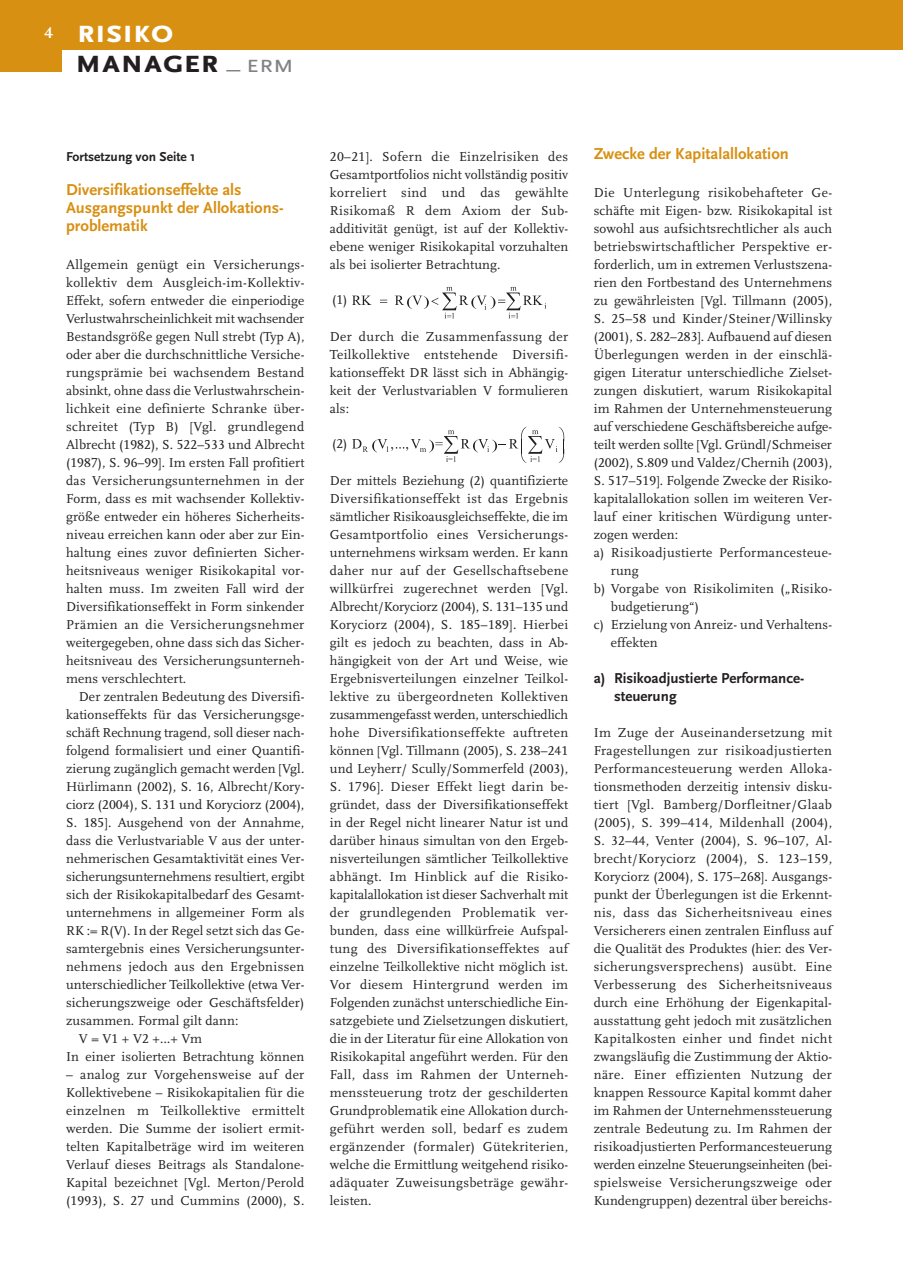
<style>
.page{position:relative;width:903px;height:1267px;background:#fff}
.page>*{position:absolute;margin:0;border:0;box-sizing:border-box;transform-origin:0 0}
.t1{font:700 33px/29.2px "Scala Sans Caps";letter-spacing:-.015em;color:#231f20;scale:1.1 1}
.t2{font:700 16.5px/18px "Scala Sans";color:#d89013}
.t3{font:700 16.5px "Scala LF";color:#fff;scale:1.1 1}
.t4{font:700 15px/18px "Scala Sans";color:#231f20}
.t5{font:13.5px/18px "Scala LF";letter-spacing:.01em;color:#231f20;text-align:justify}
.t6{font:13.5px "Scala LF";letter-spacing:.03em;color:#231f20}
.t7{font:700 13.5px "Scala Sans";color:#231f20}
.s1{color:#fff}
.s2{font-weight:400;font-size:25.5px;color:#808285}
</style>
<div class="page">
<svg style="left:0;top:0;width:902px;height:463px"></svg>
<p class="t3" style="left:44px;top:26px;width:10px">4</p>
<h1 class="t1" style="left:75px;top:16px;width:201px"><span class="s1">risiko </span>manager <span class="s2">_ erm</span></h1>
<p class="t7" style="left:66px;top:151px;width:131px">Fortsetzung von Seite 1</p>
<p class="t2" style="left:66px;top:182px;width:219px">Diversifikationseffekte als<br>Ausgangspunkt der Allokations&shy;problematik</p>
<p class="t5" style="left:66px;top:257px;width:240px">Allgemein genügt ein Versicherungs&shy;kollektiv dem Ausgleich-im-Kollektiv-Effekt, sofern entweder die einperiodige Verlustwahrscheinlichkeit mit wachsender Bestandsgröße gegen Null strebt (Typ A), oder aber die durchschnittliche Versiche&shy;rungsprämie bei wachsendem Bestand absinkt, ohne dass die Verlustwahrschein&shy;lichkeit eine definierte Schranke über&shy;schreitet (Typ B) [Vgl. grundlegend Albrecht (1982), S. 522–533 und Albrecht (1987), S. 96–99]. Im ersten Fall profitiert das Versicherungsunternehmen in der Form, dass es mit wachsender Kollektiv&shy;größe entweder ein höheres Sicherheits&shy;niveau erreichen kann oder aber zur Ein&shy;haltung eines zuvor definierten Sicher&shy;heitsniveaus weniger Risikokapital vor&shy;halten muss. Im zweiten Fall wird der Diversifikationseffekt in Form sinkender Prämien an die Versicherungsnehmer weitergegeben, ohne dass sich das Sicher&shy;heitsniveau des Versicherungsunterneh&shy;mens verschlechtert.</p>
<p class="t5" style="left:79px;top:689px;width:227px">Der zentralen Bedeutung des Diversifi-</p>
<p class="t5" style="left:66px;top:707px;width:240px">kationseffekts für das Versicherungsge-</p>
<p class="t5" style="left:66px;top:725px;width:240px">schäft Rechnung tragend, soll dieser nach-</p>
<p class="t5" style="left:66px;top:743px;width:240px">folgend formalisiert und einer Quantifi-</p>
<p class="t5" style="left:66px;top:761px;width:240px">zierung zugänglich gemacht werden [Vgl.</p>
<p class="t5" style="left:66px;top:779px;width:240px">Hürlimann (2002), S. 16, Albrecht/Kory-</p>
<p class="t5" style="left:66px;top:797px;width:240px">ciorz (2004), S. 131 und Koryciorz (2004),</p>
<p class="t5" style="left:66px;top:815px;width:240px">S. 185]. Ausgehend von der Annahme,</p>
<p class="t5" style="left:66px;top:833px;width:240px">dass die Verlustvariable V aus der unter-</p>
<p class="t5" style="left:66px;top:851px;width:240px">nehmerischen Gesamtaktivität eines Ver-</p>
<p class="t5" style="left:66px;top:869px;width:240px">sicherungsunternehmens resultiert, ergibt</p>
<p class="t5" style="left:66px;top:887px;width:240px">sich der Risikokapitalbedarf des Gesamt-</p>
<p class="t5" style="left:66px;top:905px;width:240px">unternehmens in allgemeiner Form als</p>
<p class="t5" style="left:66px;top:923px;width:240px">RK := R(V). In der Regel setzt sich das Ge-</p>
<p class="t5" style="left:66px;top:941px;width:240px">samtergebnis eines Versicherungsunter-</p>
<p class="t6" style="left:66px;top:961px;width:240px">nehmens jedoch aus den Ergebnissen</p>
<p class="t5" style="left:66px;top:977px;width:240px">unterschiedlicher Teilkollektive (etwa Ver-</p>
<p class="t5" style="left:66px;top:995px;width:240px">sicherungszweige oder Geschäftsfelder)</p>
<p class="t5" style="left:66px;top:1013px;width:174px">zusammen. Formal gilt dann:</p>
<p class="t5" style="left:79px;top:1031px;width:125px">V = V1 + V2 +…+ Vm</p>
<p class="t5" style="left:66px;top:1049px;width:240px">In einer isolierten Betrachtung können</p>
<p class="t5" style="left:66px;top:1067px;width:240px">– analog zur Vorgehensweise auf der Kollektivebene – Risikokapitalien für die einzelnen m Teilkollektive ermittelt werden. Die Summe der isoliert ermit&shy;telten Kapitalbeträge wird im weiteren Verlauf dieses Beitrags als Standalone-Kapital bezeichnet [Vgl. Merton/Perold (1993), S. 27 und Cummins (2000), S.</p>
<p class="t5" style="left:330px;top:149px;width:240px">20–21]. Sofern die Einzelrisiken des Gesamtportfolios nicht vollständig positiv korreliert sind und das gewählte Risikomaß R dem Axiom der Sub&shy;additivität genügt, ist auf der Kollektiv&shy;ebene weniger Risikokapital vorzuhalten als bei isolierter Betrachtung.</p>
<p class="t5" style="left:332px;top:291px;width:17px">(1)</p>
<p class="t5" style="left:330px;top:329px;width:240px">Der durch die Zusammenfassung der Teilkollektive entstehende Diversifi&shy;kationseffekt DR lässt sich in Abhängig&shy;keit der Verlustvariablen V formulieren als:</p>
<p class="t5" style="left:332px;top:435px;width:17px">(2)</p>
<p class="t5" style="left:330px;top:473px;width:240px">Der mittels Beziehung (2) quantifizierte Diversifikationseffekt ist das Ergebnis sämtlicher Risikoausgleichseffekte, die im Gesamtportfolio eines Versicherungs&shy;unternehmens wirksam werden. Er kann daher nur auf der Gesellschaftsebene willkürfrei zugerechnet werden [Vgl.<br>Albrecht/Koryciorz (2004), S. 131–135 und Koryciorz (2004), S. 185–189]. Hierbei gilt es jedoch zu beachten, dass in Ab&shy;hängigkeit von der Art und Weise, wie Ergebnisverteilungen einzelner Teilkol&shy;lektive zu übergeordneten Kollektiven zusammengefasst werden, unterschiedlich hohe Diversifikationseffekte auftreten können [Vgl. Tillmann (2005), S. 238–241 und Leyherr/ Scully/Sommerfeld (2003), S. 1796]. Dieser Effekt liegt darin be&shy;gründet, dass der Diversifikationseffekt in der Regel nicht linearer Natur ist und darüber hinaus simultan von den Ergeb&shy;nisverteilungen sämtlicher Teilkollektive abhängt. Im Hinblick auf die Risiko&shy;kapitalallokation ist dieser Sachverhalt mit der grundlegenden Problematik ver&shy;bunden, dass eine willkürfreie Aufspal&shy;tung des Diversifikationseffektes auf einzelne Teilkollektive nicht möglich ist.<br>Vor diesem Hintergrund werden im Folgenden zunächst unterschiedliche Ein&shy;satzgebiete und Zielsetzungen diskutiert, die in der Literatur für eine Allokation von Risikokapital angeführt werden. Für den Fall, dass im Rahmen der Unterneh&shy;menssteuerung trotz der geschilderten Grundproblematik eine Allokation durch&shy;geführt werden soll, bedarf es zudem ergänzender (formaler) Gütekriterien, welche die Ermittlung weitgehend risiko&shy;adäquater Zuweisungsbeträge gewähr&shy;leisten.</p>
<p class="t2" style="left:593px;top:146px;width:196px">Zwecke der Kapitalallokation</p>
<p class="t6" style="left:593px;top:187px;width:240px">Die Unterlegung risikobehafteter Ge-</p>
<p class="t5" style="left:593px;top:203px;width:240px">schäfte mit Eigen- bzw. Risikokapital ist</p>
<p class="t5" style="left:593px;top:221px;width:240px">sowohl aus aufsichtsrechtlicher als auch</p>
<p class="t5" style="left:593px;top:239px;width:240px">betriebswirtschaftlicher Perspektive er-</p>
<p class="t5" style="left:593px;top:257px;width:240px">forderlich, um in extremen Verlustszena-</p>
<p class="t5" style="left:593px;top:275px;width:240px">rien den Fortbestand des Unternehmens</p>
<p class="t5" style="left:593px;top:293px;width:240px">zu gewährleisten [Vgl. Tillmann (2005),</p>
<p class="t5" style="left:593px;top:311px;width:240px">S. 25–58 und Kinder/Steiner/Willinsky</p>
<p class="t5" style="left:593px;top:329px;width:240px">(2001), S. 282–283]. Aufbauend auf diesen</p>
<p class="t5" style="left:593px;top:347px;width:240px">Überlegungen werden in der einschlä-</p>
<p class="t5" style="left:593px;top:365px;width:240px">gigen Literatur unterschiedliche Zielset-</p>
<p class="t5" style="left:593px;top:383px;width:240px">zungen diskutiert, warum Risikokapital</p>
<p class="t5" style="left:593px;top:401px;width:240px">im Rahmen der Unternehmensteuerung</p>
<p class="t5" style="left:593px;top:419px;width:240px">auf verschiedene Geschäftsbereiche aufge-</p>
<p class="t5" style="left:593px;top:437px;width:240px">teilt werden sollte [Vgl. Gründl/Schmeiser</p>
<p class="t5" style="left:593px;top:455px;width:240px">(2002), S.809 und Valdez/Chernih (2003),</p>
<p class="t5" style="left:593px;top:473px;width:240px">S. 517–519]. Folgende Zwecke der Risiko-</p>
<p class="t5" style="left:593px;top:491px;width:240px">kapitalallokation sollen im weiteren Ver-</p>
<p class="t5" style="left:593px;top:509px;width:240px">lauf einer kritischen Würdigung unter-</p>
<p class="t5" style="left:593px;top:527px;width:86px">zogen werden:</p>
<p class="t6" style="left:593px;top:547px;width:240px">a) Risikoadjustierte Performancesteue-</p>
<p class="t5" style="left:610px;top:563px;width:29px">rung</p>
<p class="t5" style="left:593px;top:581px;width:240px">b) Vorgabe von Risikolimiten („Risiko-</p>
<p class="t5" style="left:610px;top:599px;width:90px">budgetierung“)</p>
<p class="t5" style="left:593px;top:617px;width:240px">c) Erzielung von Anreiz- und Verhaltens-</p>
<p class="t5" style="left:610px;top:635px;width:49px">effekten</p>
<p class="t4" style="left:614px;top:670px;width:192px;text-indent:-20px">a) Risikoadjustierte Performance&shy;steuerung</p>
<p class="t5" style="left:593px;top:725px;width:240px">Im Zuge der Auseinandersetzung mit Fragestellungen zur risikoadjustierten Performancesteuerung werden Alloka&shy;tionsmethoden derzeitig intensiv disku&shy;tiert [Vgl. Bamberg/Dorfleitner/Glaab (2005), S. 399–414, Mildenhall (2004), S. 32–44, Venter (2004), S. 96–107, Al&shy;brecht/Koryciorz (2004), S. 123–159, Koryciorz (2004), S. 175–268]. Ausgangs&shy;punkt der Überlegungen ist die Erkennt&shy;nis, dass das Sicherheitsniveau eines Versicherers einen zentralen Einfluss auf die Qualität des Produktes (hier: des Ver&shy;sicherungsversprechens) ausübt. Eine Verbesserung des Sicherheitsniveaus durch eine Erhöhung der Eigenkapital&shy;ausstattung geht jedoch mit zusätzlichen Kapitalkosten einher und findet nicht zwangsläufig die Zustimmung der Aktio&shy;näre. Einer effizienten Nutzung der knappen Ressource Kapital kommt daher im Rahmen der Unternehmenssteuerung zentrale Bedeutung zu. Im Rahmen der risikoadjustierten Performancesteuerung werden einzelne Steuerungseinheiten (bei&shy;spielsweise Versicherungszweige oder Kundengruppen) dezentral über bereichs-</p>
</div>
